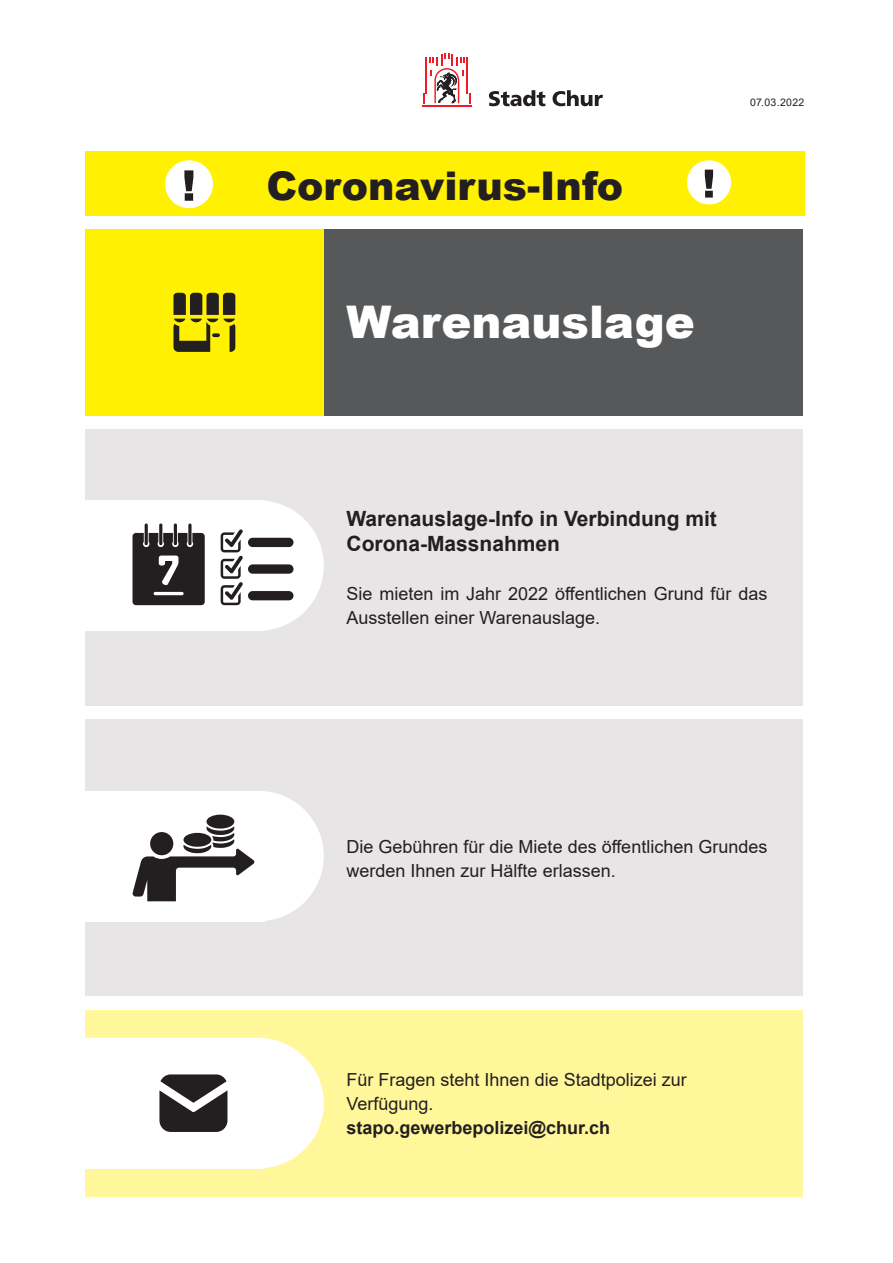
<style>
.page{position:relative;width:893px;height:1263px;background:#fff}
.page>*{position:absolute;margin:0;border:0;box-sizing:border-box;transform-origin:0 0}
.t1{font:900 45px "Arial";color:#fff}
.t2{font:900 39.6px "Arial";color:#231f20}
.t3{font:700 21px/25.2px "Arial";color:#231f20}
.t4{font:18px/24px "Arial";color:#231f20}
.t5{font:700 18px "Arial";color:#231f20}
.t6{font:10.5px "Arial";letter-spacing:.03em;color:#231f20}
</style>
<div class="page">
<div style="left:85px;top:1010px;width:718px;height:186px;background:#fff79a"></div>
<div style="left:85px;top:429px;width:718px;height:277px;background:#e7e5e6"></div>
<div style="left:85px;top:720px;width:718px;height:276px;background:#e7e5e6"></div>
<div style="left:193px;top:500px;width:131px;height:131px;background:#fff;border-radius:50%"></div>
<div style="left:193px;top:791px;width:131px;height:130px;background:#fff;border-radius:50%"></div>
<div style="left:193px;top:1038px;width:131px;height:130px;background:#fff;border-radius:50%"></div>
<div style="left:60px;top:791px;width:204px;height:130px;background:#fff"></div>
<div style="left:60px;top:1038px;width:204px;height:130px;background:#fff"></div>
<div style="left:60px;top:500px;width:204px;height:131px;background:#fff"></div>
<svg style="left:132px;top:815px;width:123px;height:86px"></svg>
<svg style="left:188px;top:523px;width:4px;height:22px"></svg>
<hr style="left:174px;top:523px;width:3px;height:22px;background:#231f20;border-radius:2px">
<hr style="left:159px;top:523px;width:3px;height:22px;background:#231f20;border-radius:2px">
<hr style="left:145px;top:523px;width:3px;height:22px;background:#231f20;border-radius:2px">
<svg style="left:132px;top:533px;width:73px;height:72px;background:#3b3738"></svg>
<svg style="left:221px;top:529px;width:22px;height:76px"></svg>
<div style="left:248px;top:538px;width:45px;height:9px;background:#231f20;border-radius:5px"></div>
<div style="left:248px;top:564px;width:45px;height:10px;background:#231f20;border-radius:5px"></div>
<div style="left:248px;top:591px;width:45px;height:9px;background:#231f20;border-radius:5px"></div>
<svg style="left:159px;top:1074px;width:68px;height:58px"></svg>
<div style="left:85px;top:229px;width:718px;height:186px;background:#57585a"></div>
<div style="left:85px;top:229px;width:239px;height:186px;background:#fff101"></div>
<svg style="left:173px;top:293px;width:62px;height:59px"></svg>
<div style="left:85px;top:151px;width:719px;height:64px;background:#fff101"></div>
<div style="left:165px;top:160px;width:48px;height:48px;background:#fff;border-radius:50%"></div>
<svg style="left:184px;top:170px;width:9px;height:31px"></svg>
<div style="left:687px;top:160px;width:44px;height:44px;background:#fff;border-radius:50%"></div>
<svg style="left:705px;top:170px;width:8px;height:28px"></svg>
<svg style="left:489px;top:90px;width:114px;height:16px"></svg>
<hr style="left:422px;top:105px;width:50px;height:1px;background:#ee1d23">
<svg style="left:424px;top:54px;width:46px;height:49px"></svg>
<h2 class="t2" style="left:266px;top:157px;width:358px">Coronavirus-Info</h2>
<h1 class="t1" style="left:347px;top:290px;width:350px">Warenauslage</h1>
<p class="t6" style="left:750px;top:95px;width:56px">07.03.2022</p>
<p class="t3" style="left:347px;top:506px;width:372px">Warenauslage-Info in Verbindung mit<br>Corona-Massnahmen</p>
<p class="t4" style="left:347px;top:582px;width:422px">Sie mieten im Jahr 2022 öffentlichen Grund für das<br>Ausstellen einer Warenauslage.</p>
<p class="t4" style="left:347px;top:834px;width:422px">Die Gebühren für die Miete des öffentlichen Grundes werden Ihnen zur Hälfte erlassen.</p>
<p class="t4" style="left:347px;top:1067px;width:342px">Für Fragen steht Ihnen die Stadtpolizei zur<br>Verfügung.</p>
<p class="t5" style="left:347px;top:1115px;width:265px">stapo.gewerbepolizei@chur.ch</p>
</div>
